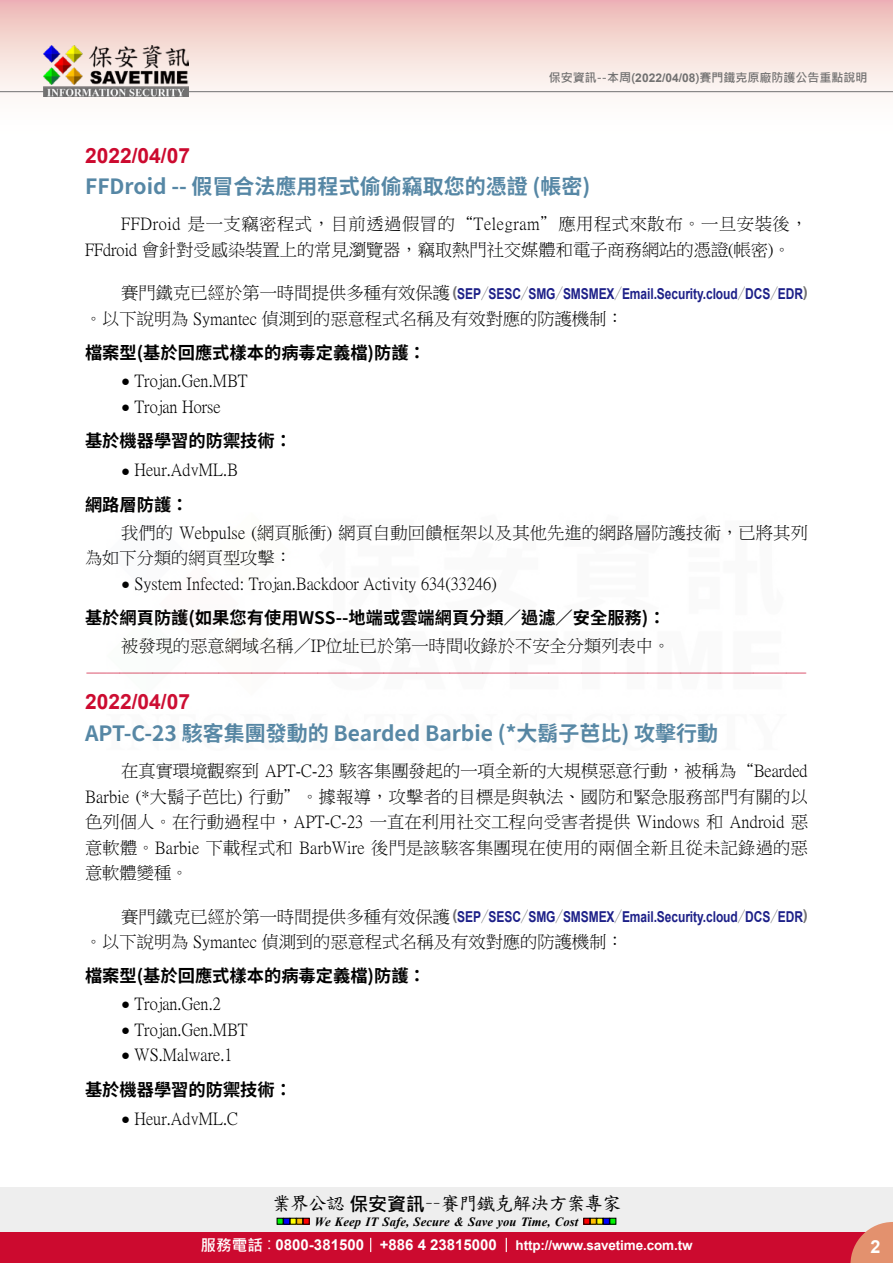
<style>
.page{position:relative;width:893px;height:1263px;background:#fff}
.page>*{position:absolute;margin:0;border:0;box-sizing:border-box;transform-origin:0 0}
.t1{font:700 21px "Source Han Sans TW";color:#5687a5}
.t2{font:700 21px "Arial";color:#cc0a2f}
.t3{font:18.9px "DF Kai Shu SB Estd BF";letter-spacing:-.05em;color:#000}
.t4{font:700 18px "Arial";color:#fff}
.t5{font:17.25px/25.5px "P Ming Li U";color:#000}
.t6{font:700 17.25px "Source Han Sans TW";color:#000}
.t7{font:16.5px "DF Kai Shu SB Estd BF";color:#cc0a2f}
.t8{font:700 15px "Arial";letter-spacing:-.005em;color:#1d2088;scale:.8 1}
.t9{font:700 13.5px "Arial";letter-spacing:-.01em;color:#fff}
.t10{font:italic 700 12.6px "Times New Roman";letter-spacing:.005em;color:#000}
.t11{font:700 12px "Microsoft Jheng Hei";color:#727171}
.s1{font-family:"Arial"}
.s2{font-family:"P Ming Li U";font-weight:400;font-size:17.25px;color:#000}
.s3{color:#727171}
.s4{font-family:"Source Han Sans TW";font-weight:800;color:#727171}
.s5{font-family:"Arial";font-size:15px}
.s6{font-family:"Microsoft Jheng Hei";font-weight:700}
.s7{font-family:"Microsoft Jheng Hei";font-size:15.6px}
.s8{font-family:"Microsoft Jheng Hei";font-weight:400;font-size:15.6px}
.s9{font-size:15px}
</style>
<div class="page">
<div style="left:0;top:1187px;width:893px;height:49px;background:#eee"></div>
<svg style="left:277px;top:1218px;width:32px;height:6px"></svg>
<svg style="left:584px;top:1218px;width:32px;height:6px"></svg>
<div style="left:0;top:1232px;width:893px;height:31px;background:#cc0a2f"></div>
<svg style="left:850px;top:1222px;width:43px;height:41px"></svg>
<svg style="left:370px;top:1238px;width:1px;height:14px"></svg>
<svg style="left:506px;top:1238px;width:1px;height:14px"></svg>
<div style="left:0;top:0;width:893px;height:141px;background:linear-gradient(to bottom,#efc0bb,#fff)"></div>
<hr style="left:0;top:91px;width:893px;height:1px;background:#727171">
<img style="left:44px;top:46px;width:145px;height:51px">
<p class="t11" style="left:549px;top:70px;width:320px">保安資訊--本周(<span class="s1">2022/04/08</span>)賽門鐵克原廠防護公告重點說明</p>
<p class="t2" style="left:85px;top:140px;width:107px">2022/04/07</p>
<p class="t1" style="left:85px;top:175px;width:507px">FFDroid -- 假冒合法應用程式偷偷竊取您的憑證 (帳密)</p>
<p class="t5" style="left:85px;top:211px;width:724px;text-indent:36px">FFDroid 是一支竊密程式，目前透過假冒的“Telegram”應用程式來散布。一旦安裝後，<br>FFdroid 會針對受感染裝置上的常見瀏覽器，竊取熱門社交媒體和電子商務網站的憑證(帳密)。</p>
<p class="t8" style="left:121px;top:283px;width:860px"><span class="s2">賽門鐵克已經於第一時間提供多種有效保護</span><span class="s3">(</span>SEP<span class="s4">／</span>SESC<span class="s4">／</span>SMG<span class="s4">／</span>SMSMEX<span class="s4">／</span>Email.Security.cloud<span class="s4">／</span>DCS<span class="s4">／</span>EDR<span class="s3">)</span></p>
<p class="t5" style="left:85px;top:306px;width:540px">。以下說明為 Symantec 偵測到的惡意程式名稱及有效對應的防護機制：</p>
<p class="t6" style="left:85px;top:343px;width:342px">檔案型(基於回應式樣本的病毒定義檔)防護：</p>
<p class="t5" style="left:121px;top:368px;width:128px"><span class="s5">●</span> Trojan.Gen.MBT</p>
<p class="t5" style="left:121px;top:394px;width:101px"><span class="s5">●</span> Trojan Horse</p>
<p class="t6" style="left:85px;top:431px;width:209px">基於機器學習的防禦技術：</p>
<p class="t5" style="left:121px;top:457px;width:118px"><span class="s5">●</span> Heur.AdvML.B</p>
<p class="t6" style="left:85px;top:495px;width:105px">網路層防護：</p>
<p class="t5" style="left:85px;top:520px;width:724px;text-indent:36px">我們的 Webpulse (網頁脈衝) 網頁自動回饋框架以及其他先進的網路層防護技術，已將其列為如下分類的網頁型攻擊：</p>
<p class="t5" style="left:121px;top:571px;width:377px"><span class="s5">●</span> System Infected: Trojan.Backdoor Activity 634(33246)</p>
<p class="t6" style="left:85px;top:608px;width:582px">基於網頁防護(如果您有使用WSS--地端或雲端網頁分類／過濾／安全服務)：</p>
<p class="t5" style="left:121px;top:633px;width:551px">被發現的惡意網域名稱／IP位址已於第一時間收錄於不安全分類列表中。</p>
<p class="t7" style="left:86px;top:665px;width:723px">-------------------------------------------------------------------------------------------------------------</p>
<p class="t2" style="left:85px;top:687px;width:107px">2022/04/07</p>
<p class="t1" style="left:85px;top:721px;width:634px">APT-C-23 駭客集團發動的 Bearded Barbie (*大鬍子芭比) 攻擊行動</p>
<p class="t5" style="left:85px;top:758px;width:724px;text-align:justify;text-indent:36px">在真實環境觀察到 APT-C-23 駭客集團發起的一項全新的大規模惡意行動，被稱為“Bearded Barbie (*大鬍子芭比) 行動”。據報導，攻擊者的目標是與執法、國防和緊急服務部門有關的以色列個人。在行動過程中，APT-C-23 一直在利用社交工程向受害者提供 Windows 和 Android 惡意軟體。Barbie 下載程式和 BarbWire 後門是該駭客集團現在使用的兩個全新且從未記錄過的惡意軟體變種。</p>
<p class="t8" style="left:121px;top:906px;width:860px"><span class="s2">賽門鐵克已經於第一時間提供多種有效保護</span><span class="s3">(</span>SEP<span class="s4">／</span>SESC<span class="s4">／</span>SMG<span class="s4">／</span>SMSMEX<span class="s4">／</span>Email.Security.cloud<span class="s4">／</span>DCS<span class="s4">／</span>EDR<span class="s3">)</span></p>
<p class="t5" style="left:85px;top:929px;width:540px">。以下說明為 Symantec 偵測到的惡意程式名稱及有效對應的防護機制：</p>
<p class="t6" style="left:85px;top:966px;width:342px">檔案型(基於回應式樣本的病毒定義檔)防護：</p>
<p class="t5" style="left:121px;top:991px;width:101px"><span class="s5">●</span> Trojan.Gen.2</p>
<p class="t5" style="left:121px;top:1017px;width:128px"><span class="s5">●</span> Trojan.Gen.MBT</p>
<p class="t5" style="left:121px;top:1042px;width:113px"><span class="s5">●</span> WS.Malware.1</p>
<p class="t6" style="left:85px;top:1079px;width:209px">基於機器學習的防禦技術：</p>
<p class="t5" style="left:121px;top:1106px;width:118px"><span class="s5">●</span> Heur.AdvML.C</p>
<p class="t3" style="left:272px;top:1194px;width:351px">業界公認<span class="s6">保安資訊</span>－－賽門鐵克解決方案專家</p>
<p class="t10" style="left:315px;top:1212px;width:265px">We Keep IT Safe, Secure &amp; Save you Time, Cost</p>
<p class="t9" style="left:200px;top:1235px;width:494px"><span class="s7">服務電話</span><span class="s8">：</span><span class="s9">0800-381500 +886 4 23815000</span> http://www.savetime.com.tw</p>
<p class="t4" style="left:870px;top:1234px;width:12px">2</p>
</div>
